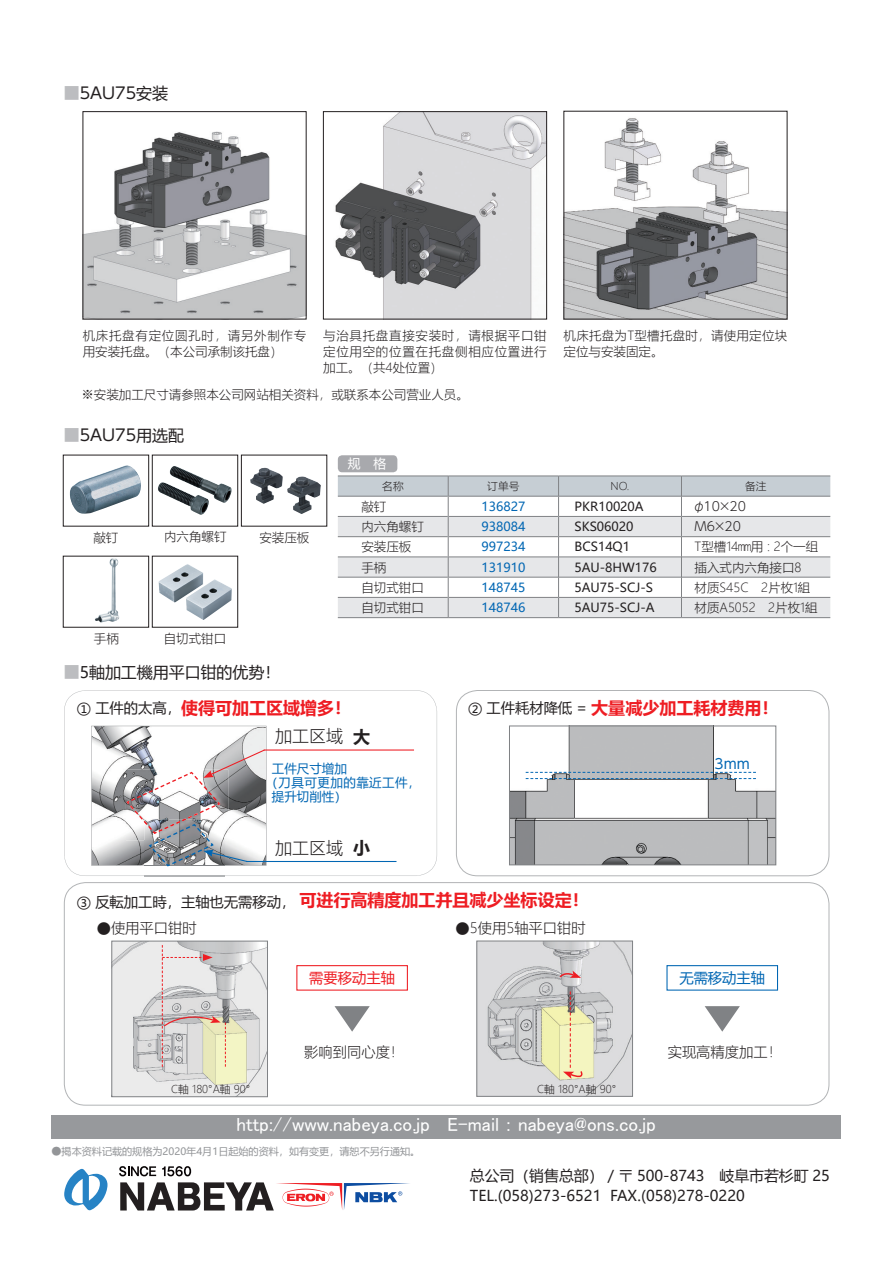
<style>
.page{position:relative;width:893px;height:1263px;background:#fff}
.page>*{position:absolute;margin:0;border:0;box-sizing:border-box;transform-origin:0 0}
.t1{font:19.2px "MS P Gothic";color:#fff}
.t2{font:700 16.95px "Microsoft Ya Hei UI";color:#ee1d23}
.t3{font:16.95px "Microsoft Ya Hei UI Light";color:#231f20}
.t4{font:700 16.95px "Microsoft Ya Hei UI";color:#231f20}
.t5{font:15.9px "UD Shin Go Pro";color:#231f20}
.t6{font:15.9px "Microsoft Ya Hei UI";color:#231f20}
.t7{font:14.85px/20.1px "Microsoft Ya Hei UI";color:#231f20}
.t8{font:14.25px "Microsoft Ya Hei UI Light";color:#231f20}
.t9{font:14.25px "Microsoft Ya Hei UI";color:#231f20}
.t10{font:14.25px "Microsoft Ya Hei UI";color:#0166b3}
.t11{font:14.25px "Microsoft Ya Hei UI";color:#ee1d23}
.t12{font:13.8px "UD Shin Go Pro";color:#0166b3}
.t13{font:12.75px "Microsoft Ya Hei UI";color:#fff}
.t14{font:12.45px/15.9px "Microsoft Ya Hei UI Light";color:#231f20;text-align:justify}
.t15{font:12.45px "Microsoft Ya Hei UI";color:#231f20}
.t16{font:12.45px "Microsoft Ya Hei UI";color:#0166b3}
.t17{font:12.45px/15.9px "Microsoft Ya Hei UI Light";letter-spacing:.055em;color:#231f20}
.t18{font:12.45px/15.9px "Microsoft Ya Hei UI Light";letter-spacing:.02em;color:#231f20}
.t19{font:12.45px "Microsoft Ya Hei UI";letter-spacing:.035em;color:#0166b3}
.t20{font:300 12.45px "UD Shin Go Pro";color:#231f20}
.t21{font:10.65px "Microsoft Ya Hei UI Light";color:#231f20}
.t22{font:10.05px "Microsoft Ya Hei UI";color:#939598}
.s1{color:#bcbdc0}
.s2{font-family:"Microsoft Ya Hei UI"}
.s3{font-family:"UD Shin Go Pro";font-weight:300}
.s4{font-family:"UD Shin Go Pro";color:#bcbdc0}
.s5{font-family:"UD Shin Go Pro"}
</style>
<div class="page">
<div style="left:52px;top:1115px;width:789px;height:23px;background:#97999c"></div>
<svg style="left:64px;top:1169px;width:43px;height:41px"></svg>
<svg style="left:119px;top:1166px;width:37px;height:10px"></svg>
<svg style="left:162px;top:1166px;width:29px;height:10px"></svg>
<svg style="left:120px;top:1182px;width:290px;height:28px"></svg>
<img style="left:85px;top:131px;width:219px;height:186px">
<img style="left:335px;top:113px;width:210px;height:204px">
<div style="left:323px;top:111px;width:224px;height:208px;border:1px solid #231f20"></div>
<img style="left:566px;top:118px;width:219px;height:199px">
<img style="left:511px;top:728px;width:263px;height:135px">
<div style="left:509px;top:726px;width:267px;height:139px;border:1px solid #808285"></div>
<svg style="left:64px;top:690px;width:373px;height:186px"></svg>
<div style="left:456px;top:690px;width:373px;height:186px;border:1px solid #b2b4b6;border-radius:21px"></div>
<svg style="left:526px;top:772px;width:230px;height:7px"></svg>
<img style="left:145px;top:867px;width:79px;height:10px">
<img style="left:145px;top:875px;width:79px;height:1px">
<hr style="left:264px;top:749px;width:150px;height:1px;background:#ee1d23">
<hr style="left:246px;top:861px;width:150px;height:1px;background:#0166b3">
<svg style="left:91px;top:726px;width:175px;height:141px"></svg>
<div style="left:64px;top:882px;width:765px;height:223px;border:1px solid #b2b4b6;border-radius:21px"></div>
<div style="left:296px;top:965px;width:112px;height:26px;border:1px solid #ee1d23"></div>
<div style="left:666px;top:965px;width:112px;height:26px;border:1px solid #0166b3"></div>
<img style="left:479px;top:943px;width:152px;height:151px">
<div style="left:477px;top:941px;width:156px;height:155px;border:1px solid #808285"></div>
<svg style="left:559px;top:970px;width:22px;height:8px"></svg>
<svg style="left:563px;top:991px;width:23px;height:89px;background:#e1d8b0"></svg>
<img style="left:114px;top:943px;width:152px;height:152px">
<div style="left:112px;top:941px;width:156px;height:156px;border:1px solid #808285"></div>
<svg style="left:162px;top:945px;width:64px;height:122px;background:#d5cfca"></svg>
<svg style="left:334px;top:1006px;width:36px;height:26px"></svg>
<svg style="left:705px;top:1006px;width:35px;height:26px"></svg>
<div style="left:338px;top:455px;width:59px;height:17px;background:#a8a9ad;border-radius:4px"></div>
<hr style="left:338px;top:617px;width:110px;height:1px;background:#808285">
<hr style="left:448px;top:617px;width:111px;height:1px;background:#808285">
<hr style="left:559px;top:617px;width:122px;height:1px;background:#808285">
<hr style="left:681px;top:617px;width:149px;height:1px;background:#808285">
<svg style="left:338px;top:476px;width:492px;height:141px"></svg>
<img style="left:70px;top:465px;width:71px;height:49px">
<div style="left:63px;top:455px;width:86px;height:71px;border:1px solid #231f20"></div>
<img style="left:158px;top:466px;width:74px;height:44px">
<div style="left:152px;top:455px;width:86px;height:71px;border:1px solid #231f20"></div>
<img style="left:250px;top:468px;width:62px;height:46px">
<img style="left:95px;top:558px;width:24px;height:64px">
<div style="left:63px;top:556px;width:86px;height:71px;border:1px solid #231f20"></div>
<img style="left:159px;top:564px;width:73px;height:56px">
<div style="left:152px;top:556px;width:86px;height:71px;border:1px solid #231f20"></div>
<p class="t5" style="left:64px;top:80px;width:106px"><span class="s1">■</span>5AU75<span class="s2">安装</span></p>
<p class="t17" style="left:83px;top:328px;width:225px">机床托盘有定位圆孔时，请另外制作专用安装托盘。（本公司承制该托盘(</p>
<p class="t14" style="left:323px;top:328px;width:225px">与治具托盘直接安装时，请根据平口钳定位用空的位置在托盘侧相应位置进行加工。（共4处位置(</p>
<p class="t18" style="left:564px;top:328px;width:225px">机床托盘为T型槽托盘时，请使用定位块定位与安装固定。</p>
<p class="t14" style="left:81px;top:386px;width:389px"><span class="s3">※</span>安装加工尺寸请参照本公司网站相关资料，或联系本公司营业人员。</p>
<p class="t5" style="left:64px;top:422px;width:122px"><span class="s1">■</span>5AU75<span class="s2">用选配</span></p>
<p class="t14" style="left:93px;top:529px;width:26px">敲钉</p>
<p class="t14" style="left:164px;top:528px;width:64px">内六角螺钉</p>
<p class="t14" style="left:259px;top:529px;width:51px">安装压板</p>
<p class="t14" style="left:94px;top:630px;width:26px">手柄</p>
<p class="t14" style="left:164px;top:630px;width:64px">自切式钳口</p>
<p class="t6" style="left:64px;top:662px;width:218px"><span class="s4">■</span>5軸加工機用平口钳的优势!</p>
<p class="t9" style="left:77px;top:698px;width:106px">① 工件的太高，</p>
<h2 class="t2" style="left:181px;top:696px;width:172px">使得可加工区域增多！</h2>
<p class="t13" style="left:348px;top:455px;width:40px">规　格</p>
<p class="t21" style="left:382px;top:479px;width:23px">名称</p>
<p class="t14" style="left:361px;top:498px;width:26px">敲钉</p>
<p class="t14" style="left:361px;top:518px;width:64px">内六角螺钉</p>
<p class="t14" style="left:361px;top:538px;width:51px">安装压板</p>
<p class="t14" style="left:361px;top:559px;width:26px">手柄</p>
<p class="t14" style="left:361px;top:579px;width:64px">自切式钳口</p>
<p class="t14" style="left:361px;top:599px;width:64px">自切式钳口</p>
<h2 class="t3" style="left:275px;top:725px;width:70px">加工区域</h2>
<h2 class="t4" style="left:353px;top:725px;width:19px">大</h2>
<p class="t16" style="left:272px;top:760px;width:76px">工件尺寸增加</p>
<p class="t19" style="left:266px;top:774px;width:156px">（刀具可更加的靠近工件，</p>
<p class="t16" style="left:272px;top:788px;width:76px">提升切削性(</p>
<p class="t21" style="left:487px;top:479px;width:34px">订单号</p>
<p class="t21" style="left:611px;top:479px;width:20px">NO.</p>
<p class="t21" style="left:745px;top:479px;width:23px">备注</p>
<p class="t16" style="left:481px;top:498px;width:45px">136827</p>
<p class="t15" style="left:575px;top:498px;width:71px">PKR10020A</p>
<p class="t20" style="left:693px;top:496px;width:55px">φ10×20</p>
<p class="t16" style="left:481px;top:518px;width:45px">938084</p>
<p class="t15" style="left:575px;top:518px;width:60px">SKS06020</p>
<p class="t20" style="left:694px;top:516px;width:48px">M ×6 20</p>
<p class="t16" style="left:481px;top:538px;width:45px">997234</p>
<p class="t15" style="left:575px;top:538px;width:57px">BCS14Q1</p>
<p class="t14" style="left:694px;top:538px;width:125px">T型槽14㎜用 2: 个一组</p>
<p class="t16" style="left:481px;top:559px;width:45px">131910</p>
<p class="t15" style="left:575px;top:559px;width:84px">5AU-8HW176</p>
<p class="t14" style="left:694px;top:559px;width:108px">插入式内六角接口8</p>
<p class="t16" style="left:481px;top:579px;width:45px">148745</p>
<p class="t15" style="left:575px;top:579px;width:80px">5AU75-SCJ S-</p>
<p class="t14" style="left:694px;top:579px;width:117px">材质S45C　2片枚組1</p>
<p class="t16" style="left:481px;top:599px;width:45px">148746</p>
<p class="t15" style="left:575px;top:599px;width:82px">5AU75-SCJ A-</p>
<p class="t14" style="left:694px;top:599px;width:125px">材质A5052　2片枚組1</p>
<h2 class="t2" style="left:591px;top:696px;width:189px">大量减少加工耗材费用!</h2>
<p class="t9" style="left:468px;top:698px;width:121px">② 工件耗材降低 =</p>
<p class="t12" style="left:715px;top:752px;width:37px">3mm</p>
<h2 class="t3" style="left:275px;top:836px;width:70px">加工区域</h2>
<h2 class="t2" style="left:300px;top:888px;width:291px">可进行高精度加工并且减少坐标设定!</h2>
<h2 class="t4" style="left:353px;top:836px;width:19px">小</h2>
<p class="t9" style="left:77px;top:892px;width:220px">③ 反転加工時，主轴也无需移动，</p>
<p class="t8" style="left:97px;top:918px;width:101px"><span class="s3">●</span>使用平口钳时</p>
<p class="t11" style="left:309px;top:968px;width:87px">需要移动主轴</p>
<p class="t8" style="left:456px;top:918px;width:132px"><span class="s3">●</span>5使用5轴平口钳时</p>
<p class="t10" style="left:679px;top:968px;width:87px">无需移动主轴</p>
<p class="t8" style="left:304px;top:1042px;width:101px">影响到同心度！</p>
<p class="t8" style="left:668px;top:1042px;width:116px">实现高精度加工!</p>
<p class="t21" style="left:171px;top:1082px;width:81px">C軸 180°A軸 90°</p>
<p class="t21" style="left:537px;top:1082px;width:81px">C軸 180°A軸 90°</p>
<h1 class="t1" style="left:237px;top:1115px;width:195px">http://www.nabeya.co j p.</h1>
<p class="t22" style="left:52px;top:1144px;width:370px"><span class="s5">●</span>掲本资料记载的规格为2020年月4 1日起始的资料，如有变更，请恕不另行通知。</p>
<h1 class="t1" style="left:447px;top:1115px;width:210px">-E mail ： nabeya@ons.co j p.</h1>
<p class="t7" style="left:610px;top:1165px;width:221px;text-indent:-140px">总公司（销售总部）／〒 500-8743　岐阜市若杉町 25<br>FAX ). 058(278-0220</p>
<p class="t7" style="left:470px;top:1185px;width:133px">TEL (. 058)273-6521</p>
</div>
